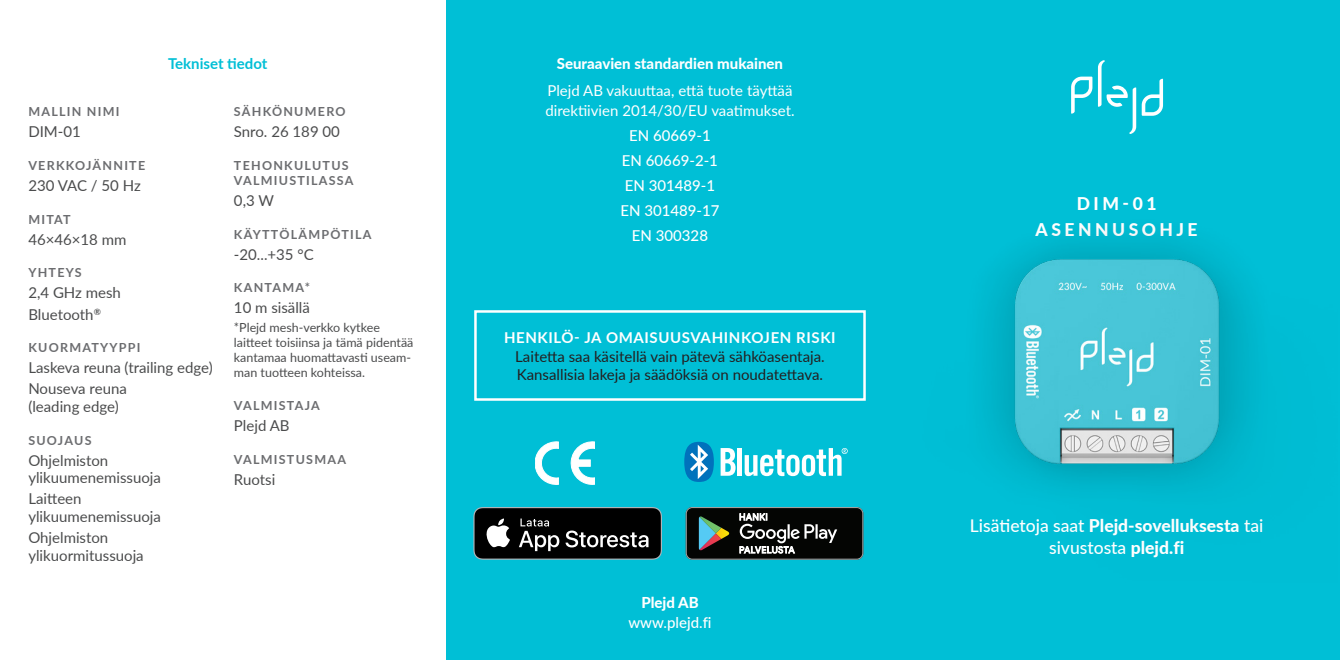
<style>
.page{position:relative;width:1340px;height:660px;background:#fff}
.page>*{position:absolute;margin:0;border:0;box-sizing:border-box;transform-origin:0 0}
.t1{font:500 17.5px/22.5px "Lato";color:#fff;text-align:center}
.t2{font:800 17.5px "Lato";letter-spacing:.2em;color:#fff}
.Tabell{font:15px/17.5px "Lato";color:#4b4c4d}
.t3{font:15px/18.8px "Lato";color:#231f20}
.t4{font:15px/20px "Lato";color:#fff}
.t5{font:500 15px "Lato";color:#fff}
.t6{font:800 15px "Lato";color:#fff}
.t7{font:700 15px "Lato";letter-spacing:.04em;color:#fff}
.t8{font:700 15px "Lato";color:#00bfd6}
.Teknisk_rubrik{font:700 12.5px/15px "Lato";letter-spacing:.1em;color:#6c6d70}
.Tabell-2{font:12.5px/15px "Lato";color:#4b4c4d}
.s1{font-weight:800}
</style>
<div class="page">
<div style="left:446px;top:0;width:893px;height:659px;background:#00bfd6"></div>
<svg style="left:474px;top:310px;width:392px;height:91px"></svg>
<svg style="left:473px;top:507px;width:189px;height:52px;background:#282a2a"></svg>
<svg style="left:685px;top:507px;width:178px;height:52px;background:#2b302d"></svg>
<svg style="left:720px;top:448px;width:15px;height:27px"></svg>
<hr style="left:737px;top:447px;width:4px;height:28px;background:#fff">
<svg style="left:744px;top:448px;width:103px;height:27px"></svg>
<svg style="left:684px;top:441px;width:30px;height:40px"></svg>
<svg style="left:535px;top:441px;width:23px;height:43px"></svg>
<svg style="left:570px;top:441px;width:24px;height:43px"></svg>
<svg style="left:1071px;top:60px;width:92px;height:74px"></svg>
<img style="left:987px;top:239px;width:267px;height:250px">
<h1 class="t8" style="left:168px;top:52px;width:101px">Tekniset tiedot</h1>
<p class="Teknisk_rubrik" style="left:28px;top:103px;width:93px">MALLIN NIMI</p>
<p class="Tabell" style="left:28px;top:122px;width:54px">DIM-01</p>
<p class="Teknisk_rubrik" style="left:28px;top:157px;width:118px">VERKKOJÄNNITE</p>
<p class="Tabell" style="left:28px;top:176px;width:114px">230 VAC / 50 Hz</p>
<p class="Teknisk_rubrik" style="left:28px;top:211px;width:44px">MITAT</p>
<p class="Tabell" style="left:28px;top:229px;width:100px">46×46×18 mm</p>
<p class="Teknisk_rubrik" style="left:28px;top:264px;width:55px">YHTEYS</p>
<p class="Tabell" style="left:28px;top:283px;width:94px">2,4 GHz mesh</p>
<p class="Tabell" style="left:28px;top:304px;width:74px">Bluetooth<sup>®</sup></p>
<p class="Teknisk_rubrik" style="left:28px;top:339px;width:114px">KUORMATYYPPI</p>
<p class="Tabell" style="left:28px;top:358px;width:186px">Laskeva reuna (trailing edge)</p>
<p class="Tabell" style="left:28px;top:379px;width:100px">Nouseva reuna (leading edge)</p>
<p class="Teknisk_rubrik" style="left:28px;top:431px;width:65px">SUOJAUS</p>
<p class="Tabell" style="left:28px;top:450px;width:134px">Ohjelmiston ylikuumenemissuoja</p>
<p class="Tabell" style="left:28px;top:489px;width:134px">Laitteen ylikuumenemissuoja</p>
<p class="Tabell" style="left:28px;top:527px;width:117px">Ohjelmiston ylikuormitussuoja</p>
<p class="Teknisk_rubrik" style="left:234px;top:103px;width:113px">SÄHKÖNUMERO</p>
<p class="Tabell" style="left:234px;top:122px;width:107px">Snro. 26 189 00</p>
<p class="Teknisk_rubrik" style="left:234px;top:157px;width:121px">TEHONKULUTUS<br>VALMIUSTILASSA</p>
<p class="Tabell" style="left:234px;top:191px;width:41px">0,3 W</p>
<p class="Teknisk_rubrik" style="left:234px;top:226px;width:139px">KÄYTTÖLÄMPÖTILA</p>
<p class="Tabell" style="left:234px;top:244px;width:81px">-20...+35 °C</p>
<p class="Teknisk_rubrik" style="left:234px;top:279px;width:78px">KANTAMA*</p>
<p class="Tabell" style="left:234px;top:298px;width:77px">10 m sisällä</p>
<p class="Tabell-2" style="left:234px;top:319px;width:181px">*Plejd mesh-verkko kytkee laitteet toisiinsa ja tämä pidentää kantamaa huomattavasti useam&shy;man tuotteen kohteissa.</p>
<p class="Teknisk_rubrik" style="left:234px;top:397px;width:87px">VALMISTAJA</p>
<p class="Tabell" style="left:234px;top:415px;width:57px">Plejd AB</p>
<p class="Teknisk_rubrik" style="left:234px;top:450px;width:114px">VALMISTUSMAA</p>
<p class="Tabell" style="left:234px;top:469px;width:43px">Ruotsi</p>
<h1 class="t6" style="left:557px;top:52px;width:228px">Seuraavien standardien mukainen</h1>
<p class="t4" style="left:545px;top:80px;width:251px">Plejd AB vakuuttaa, että tuote täyttää direktiivien 2014/30/EU vaatimukset.</p>
<p class="t5" style="left:629px;top:125px;width:83px">EN 60669-1</p>
<p class="t5" style="left:622px;top:150px;width:97px">EN 60669-2-1</p>
<p class="t5" style="left:624px;top:175px;width:92px">EN 301489-1</p>
<p class="t5" style="left:620px;top:200px;width:101px">EN 301489-17</p>
<p class="t5" style="left:632px;top:225px;width:78px">EN 300328</p>
<h1 class="t7" style="left:504px;top:326px;width:333px">HENKILÖ- JA OMAISUUSVAHINKOJEN RISKI</h1>
<p class="t3" style="left:515px;top:346px;width:311px">Laitetta saa käsitellä vain pätevä sähköasentaja.<br>Kansallisia lakeja ja säädöksiä on noudatettava.</p>
<p class="t6" style="left:641px;top:591px;width:59px">Plejd AB</p>
<p class="t5" style="left:628px;top:611px;width:85px">www.plejd.fi</p>
<h1 class="t2" style="left:1076px;top:190px;width:81px">DIM-01</h1>
<h1 class="t2" style="left:1035px;top:216px;width:164px">ASENNUSOHJE</h1>
<p class="t1" style="left:969px;top:513px;width:295px">Lisätietoja saat <span class="s1">Plejd-sovelluksesta</span> tai sivustosta <span class="s1">plejd.fi</span></p>
</div>
